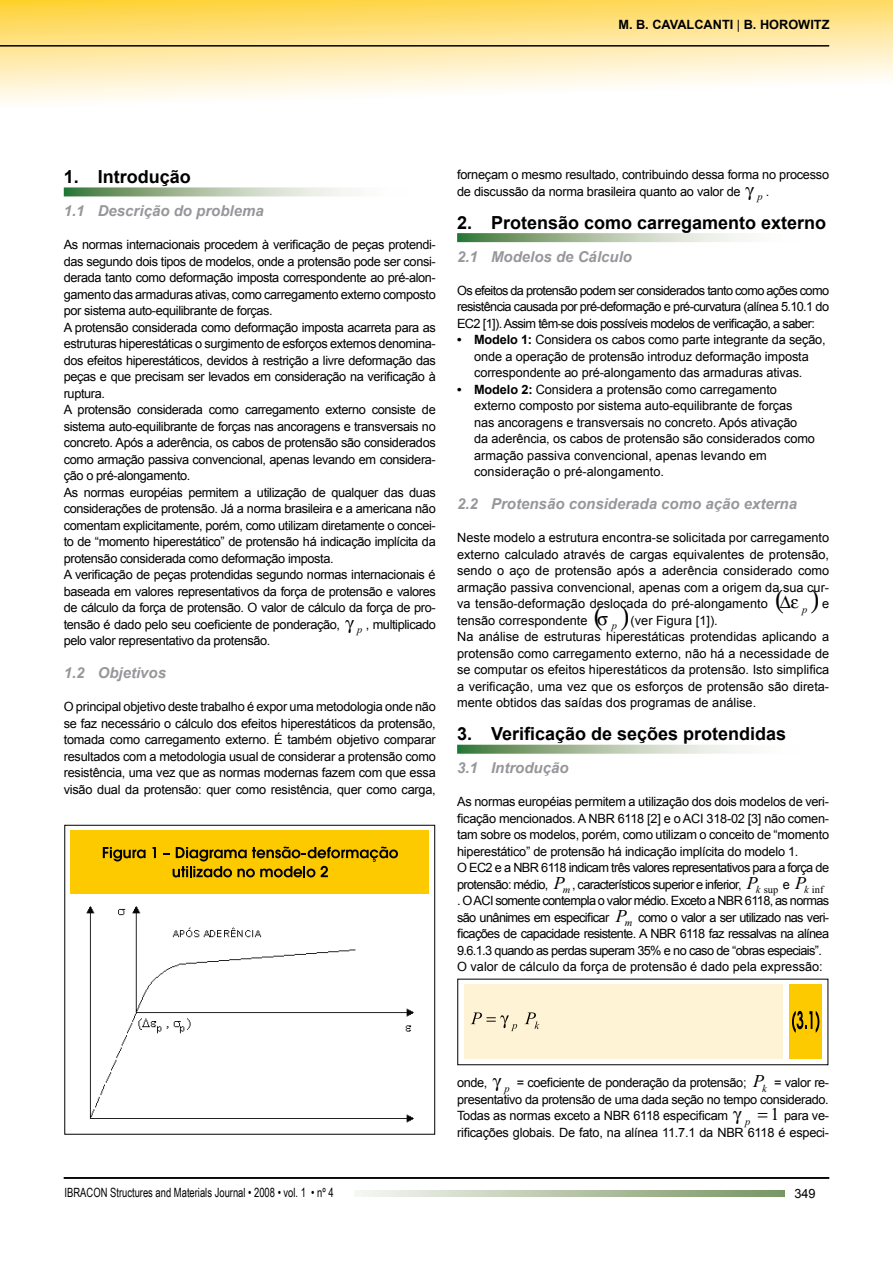
<style>
.page{position:relative;width:893px;height:1263px;background:#fff}
.page>*{position:absolute;margin:0;border:0;box-sizing:border-box;transform-origin:0 0}
.t1{font:700 18px "Arial";color:#000}
.t2{font:italic 700 15px "Arial";color:#97979b}
.t3{font:12.75px/16.5px "Arial";letter-spacing:-.03em;color:#000;text-align:justify}
.t4{font:12.75px/16.5px "Arial";letter-spacing:-.05em;color:#000}
.t5{font:12.75px/16.5px "Arial";letter-spacing:-.01em;color:#000;text-align:center}
.t6{font:12.75px/16.5px "Arial";color:#000}
.t7{font:12.75px "Arial Narrow";color:#000;scale:.9 1}
.t8{font:700 12.75px "Arial";color:#000}
.t9{font:italic 10.5px "Times New Roman";color:#000}
.s1{font-weight:400}
.s2{font-weight:700}
.s3{font-family:"Times New Roman";font-style:italic;font-size:18px}
.s4{font-family:"Times New Roman";font-size:18px}
</style>
<div class="page">
<svg style="left:0;top:0;width:893px;height:103px"></svg>
<hr style="left:0;top:45px;width:829px;height:2px;background:#000">
<svg style="left:64px;top:187px;width:288px;height:9px;background:#aec2a6"></svg>
<svg style="left:457px;top:233px;width:288px;height:9px;background:#aac0a3"></svg>
<svg style="left:457px;top:745px;width:288px;height:9px;background:#acc1a5"></svg>
<div style="left:64px;top:825px;width:371px;height:309px;border:1px solid #000"></div>
<div style="left:70px;top:831px;width:359px;height:63px;background:#fdca00"></div>
<svg style="left:103px;top:847px;width:43px;height:14px"></svg>
<svg style="left:153px;top:847px;width:3px;height:11px"></svg>
<svg style="left:164px;top:846px;width:234px;height:31px"></svg>
<img style="left:86px;top:906px;width:328px;height:217px">
<div style="left:789px;top:984px;width:32px;height:75px;background:#fdca00"></div>
<div style="left:464px;top:984px;width:318px;height:75px;background:#fef3d5"></div>
<svg style="left:792px;top:1011px;width:27px;height:22px"></svg>
<svg style="left:525px;top:1012px;width:15px;height:17px"></svg>
<svg style="left:471px;top:1012px;width:46px;height:19px"></svg>
<hr style="left:64px;top:1177px;width:765px;height:2px;background:#000">
<svg style="left:354px;top:1190px;width:431px;height:6px;background:#b7c5aa"></svg>
<p class="t8" style="left:618px;top:16px;width:213px">M. B. CAVALCANTI <span class="s1">|</span> B. HOROWITZ</p>
<h1 class="t1" style="left:64px;top:165px;width:129px">1. Introdução</h1>
<p class="t2" style="left:64px;top:201px;width:201px">1.1 Descrição do problema</p>
<p class="t3" style="left:64px;top:237px;width:374px;text-align:left">As normas internacionais procedem à verificação de peças protendi&shy;das segundo dois tipos de modelos, onde a protensão pode ser consi&shy;derada tanto como deformação imposta correspondente ao pré-alon&shy;gamento das armaduras ativas, como carregamento externo composto por sistema auto-equilibrante de forças.<br>A protensão considerada como deformação imposta acarreta para as estruturas hiperestáticas o surgimento de esforços externos denomina&shy;dos efeitos hiperestáticos, devidos à restrição a livre deformação das peças e que precisam ser levados em consideração na verificação à ruptura.<br>A protensão considerada como carregamento externo consiste de sistema auto-equilibrante de forças nas ancoragens e transversais no concreto. Após a aderência, os cabos de protensão são considerados como armação passiva convencional, apenas levando em considera&shy;ção o pré-alongamento.<br>As normas européias permitem a utilização de qualquer das duas considerações de protensão. Já a norma brasileira e a americana não comentam explicitamente, porém, como utilizam diretamente o concei&shy;to de “momento hiperestático” de protensão há indicação implícita da protensão considerada como deformação imposta.<br>A verificação de peças protendidas segundo normas internacionais é baseada em valores representativos da força de protensão e valores de cálculo da força de protensão. O valor de cálculo da força de pro&shy;tensão é dado pelo seu coeficiente de ponderação,</p>
<p class="t3" style="left:357px;top:616px;width:80px"><sub>p</sub> , multiplicado</p>
<p class="t3" style="left:64px;top:633px;width:208px">pelo valor representativo da protensão.</p>
<p class="t2" style="left:64px;top:663px;width:104px">1.2 Objetivos</p>
<p class="t3" style="left:64px;top:699px;width:374px">O principal objetivo deste trabalho é expor uma metodologia onde não se faz necessário o cálculo dos efeitos hiperestáticos da protensão, tomada como carregamento externo. É também objetivo comparar resultados com a metodologia usual de considerar a protensão como resistência, uma vez que as normas modernas fazem com que essa visão dual da protensão: quer como resistência, quer como carga,</p>
<p class="t3" style="left:457px;top:167px;width:373px">forneçam o mesmo resultado, contribuindo dessa forma no processo de discussão da norma brasileira quanto ao valor de</p>
<p class="t9" style="left:757px;top:191px;width:14px">p <sup>.</sup></p>
<h1 class="t1" style="left:457px;top:211px;width:371px">2. Protensão como carregamento externo</h1>
<p class="t2" style="left:457px;top:247px;width:176px">2.1 Modelos de Cálculo</p>
<p class="t3" style="left:457px;top:282px;width:374px">Os efeitos da protensão podem ser considerados tanto como ações como resistência causada por pré-deformação e pré-curvatura (alínea 5.10.1 do EC2 [1]). Assim têm-se dois possíveis modelos de verificação, a saber:</p>
<p class="t5" style="left:457px;top:332px;width:370px"><span class="s2">• Modelo 1:</span> Considera os cabos como parte integrante da seção, onde a operação de protensão introduz deformação imposta correspondente ao pré-alongamento das armaduras ativas.</p>
<p class="t5" style="left:474px;top:381px;width:342px;text-align:left;text-indent:-17px"><span class="s2">• Modelo 2:</span> Considera a protensão como carregamento externo composto por sistema auto-equilibrante de forças nas ancoragens e transversais no concreto. Após ativação<br>da aderência, os cabos de protensão são considerados como armação passiva convencional, apenas levando em consideração o pré-alongamento.</p>
<p class="t2" style="left:457px;top:494px;width:341px">2.2 Protensão considerada como ação externa</p>
<p class="t3" style="left:457px;top:530px;width:374px">Neste modelo a estrutura encontra-se solicitada por carregamento externo calculado através de cargas equivalentes de protensão, sendo o aço de protensão após a aderência considerado como armação passiva convencional, apenas com a origem da sua cur&shy;va tensão-deformação deslocada do pré-alongamento</p>
<p class="t9" style="left:802px;top:604px;width:7px">p</p>
<p class="t3" style="left:822px;top:596px;width:9px">e</p>
<p class="t6" style="left:457px;top:612px;width:374px;text-indent:155px"><sub>p</sub> (ver Figura [1]).<br>Na análise de estruturas hiperestáticas protendidas aplicando a protensão como carregamento externo, não há a necessidade de se computar os efeitos hiperestáticos da protensão. Isto simplifica a verificação, uma vez que os esforços de protensão são direta&shy;mente obtidos das saídas dos programas de análise.</p>
<h1 class="t1" style="left:457px;top:722px;width:331px">3. Verificação de seções protendidas</h1>
<p class="t2" style="left:457px;top:758px;width:113px">3.1 Introdução</p>
<p class="t4" style="left:457px;top:794px;width:374px">As normas européias permitem a utilização dos dois modelos de veri&shy;ficação mencionados. A NBR 6118 [2] e o ACI 318-02 [3] não comen&shy;tam sobre os modelos, porém, como utilizam o conceito de “momento hiperestático” de protensão há indicação implícita do modelo 1.<br>O EC2 e a NBR 6118 indicam três valores representativos para a força de protensão: médio, <span class="s3">P</span><sub>m</sub> , característicos superior e inferior, <span class="s3">P</span><sub>k</sub> <sub>sup</sub> e <span class="s3">P</span><sub>k</sub> <sub>inf </sub>. O ACI somente contempla o valor médio. Exceto a NBR 6118, as normas são unânimes em especificar <span class="s3">P</span><sub>m</sub> como o valor a ser utilizado nas veri&shy;ficações de capacidade resistente. A NBR 6118 faz ressalvas na alínea 9.6.1.3 quando as perdas superam 35% e no caso de “obras especiais”.<br>O valor de cálculo da força de protensão é dado pela expressão:</p>
<p class="t6" style="left:457px;top:612px;width:132px">tensão correspondente</p>
<p class="t3" style="left:457px;top:1074px;width:374px;text-indent:47px"><sub>p</sub> = coeficiente de ponderação da protensão; <span class="s3">P</span><sub>k</sub> = valor re&shy;presentativo da protensão de uma dada seção no tempo considerado.<br>Todas as normas exceto a NBR 6118 especificam</p>
<p class="t3" style="left:457px;top:1074px;width:32px">onde,</p>
<p class="t3" style="left:457px;top:1107px;width:374px;text-align:right"><sub>p</sub> <span class="s4">1</span> para ve-<br>rificações globais. De fato, na alínea 11.7.1 da NBR 6118 é especi-</p>
<p class="t7" style="left:65px;top:1183px;width:300px">IBRACON Structures and Materials Journal • 2008 • vol. 1 • nº 4</p>
<p class="t3" style="left:794px;top:1185px;width:23px">349</p>
</div>
